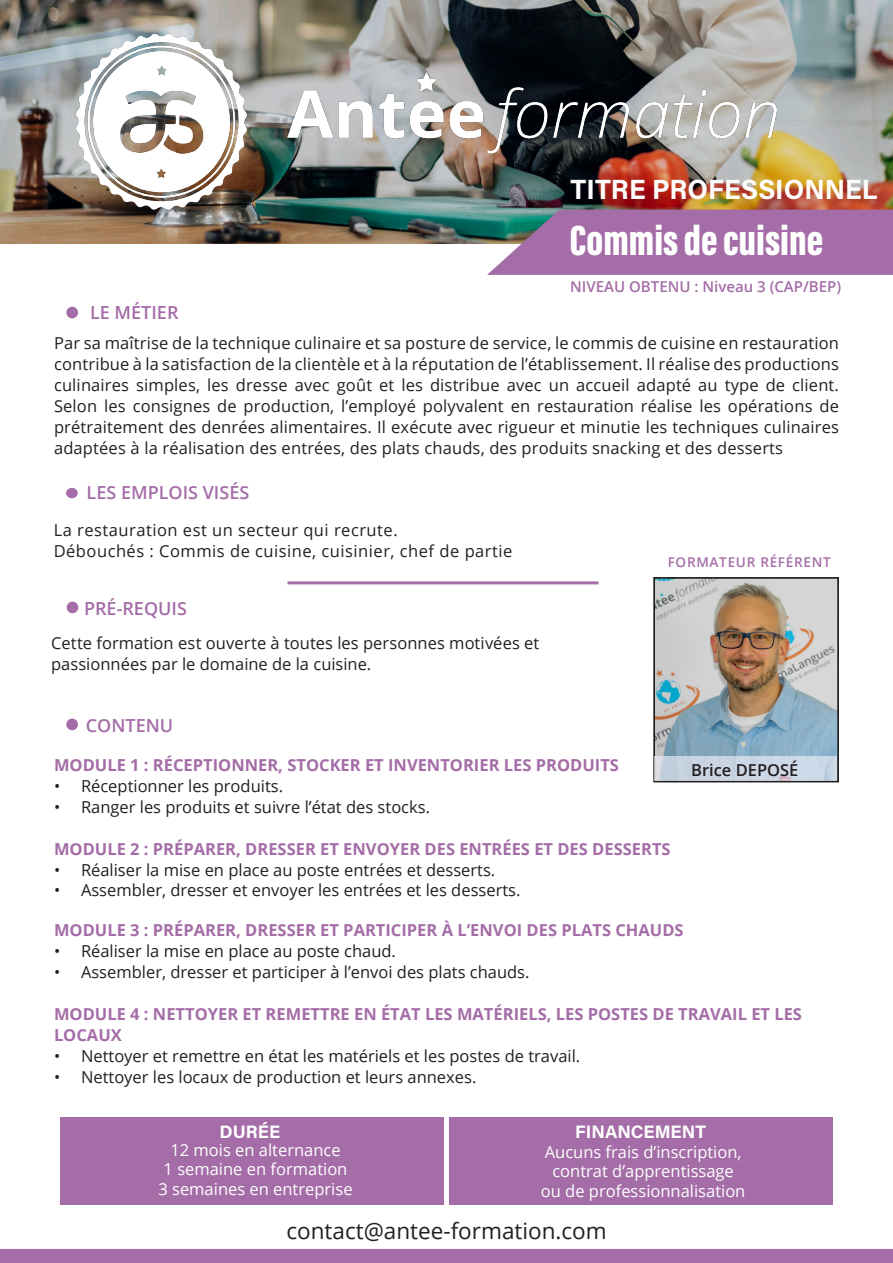
<style>
.page{position:relative;width:893px;height:1263px;background:#fff}
.page>*{position:absolute;margin:0;border:0;box-sizing:border-box;transform-origin:0 0}
.t1{font:900 43.5px "Acumin Pro Extra Cond";color:#fff}
.t2{font:27.75px "Acumin Variable Concept";color:#fff}
.t3{font:22.5px "Open Sans";color:#231f20}
.t4{font:600 18px "Open Sans";color:#a46da7}
.t5{font:700 18px "Acumin Pro";color:#fff}
.t6{font:16.5px/21px "Open Sans";color:#231f20;text-align:justify}
.t7{font:700 16.5px/21px "Open Sans";color:#a46da7}
.t8{font:16.5px "Open Sans";color:#fff}
.t9{font:16.5px "Open Sans";letter-spacing:.03em;color:#231f20}
.t10{font:600 16.5px "Open Sans";color:#231f20}
.t11{font:600 15px "Open Sans";color:#a46da7}
.t12{font:600 13.5px "Open Sans";letter-spacing:.05em;color:#a46da7}
</style>
<div class="page">
<img style="left:0;top:0;width:893px;height:243px">
<img style="left:65px;top:21px;width:200px;height:202px">
<img style="left:255px;top:0;width:521px;height:157px">
<div style="left:66px;top:718px;width:12px;height:12px;background:#a46da7;border-radius:50%"></div>
<div style="left:67px;top:602px;width:11px;height:11px;background:#a46da7;border-radius:50%"></div>
<hr style="left:287px;top:581px;width:311px;height:3px;background:#a46da7">
<div style="left:66px;top:488px;width:12px;height:10px;background:#a46da7;border-radius:50%"></div>
<div style="left:66px;top:307px;width:12px;height:11px;background:#a46da7;border-radius:50%"></div>
<svg style="left:485px;top:208px;width:408px;height:67px;background:#9e72a3"></svg>
<div style="left:60px;top:1117px;width:384px;height:88px;background:#a46da7"></div>
<div style="left:449px;top:1117px;width:383px;height:88px;background:#a46da7"></div>
<div style="left:0;top:1249px;width:893px;height:14px;background:#a46da7"></div>
<img style="left:656px;top:580px;width:180px;height:177px">
<div style="left:653px;top:577px;width:186px;height:205px;border:2px solid #231f20"></div>
<div style="left:655px;top:757px;width:182px;height:24px;background:#cad6e3"></div>
<h2 class="t2" style="left:570px;top:171px;width:309px">TITRE PROFESSIONNEL</h2>
<p class="t1" style="left:570px;top:213px;width:255px">Commis de cuisine</p>
<p class="t4" style="left:90px;top:300px;width:90px">LE MÉTIER</p>
<p class="t11" style="left:570px;top:276px;width:273px">NIVEAU OBTENU : Niveau 3 (CAP/BEP)</p>
<p class="t6" style="left:54px;top:332px;width:787px">Par sa maîtrise de la technique culinaire et sa posture de service, le commis de cuisine en restauration contribue à la satisfaction de la clientèle et à la réputation de l’établissement. Il réalise des productions culinaires simples, les dresse avec goût et les distribue avec un accueil adapté au type de client.<br>Selon les consignes de production, l’employé polyvalent en restauration réalise les opérations de prétraitement des denrées alimentaires. Il exécute avec rigueur et minutie les techniques culinaires adaptées à la réalisation des entrées, des plats chauds, des produits snacking et des desserts</p>
<p class="t4" style="left:87px;top:480px;width:164px">LES EMPLOIS VISÉS</p>
<p class="t9" style="left:54px;top:519px;width:345px">La restauration est un secteur qui recrute.</p>
<p class="t9" style="left:54px;top:540px;width:460px">Débouchés : Commis de cuisine, cuisinier, chef de partie</p>
<p class="t4" style="left:84px;top:596px;width:104px">PRÉ-REQUIS</p>
<p class="t6" style="left:51px;top:632px;width:490px">Cette formation est ouverte à toutes les personnes motivées et passionnées par le domaine de la cuisine.</p>
<p class="t4" style="left:86px;top:713px;width:89px">CONTENU</p>
<p class="t12" style="left:668px;top:552px;width:165px">FORMATEUR RÉFÉRENT</p>
<p class="t7" style="left:54px;top:754px;width:566px">MODULE 1 : RÉCEPTIONNER, STOCKER ET INVENTORIER LES PRODUITS</p>
<p class="t6" style="left:54px;top:775px;width:231px">• Réceptionner les produits.</p>
<p class="t6" style="left:54px;top:796px;width:378px">• Ranger les produits et suivre l’état des stocks.</p>
<p class="t7" style="left:54px;top:838px;width:618px">MODULE 2 : PRÉPARER, DRESSER ET ENVOYER DES ENTRÉES ET DES DESSERTS</p>
<p class="t6" style="left:54px;top:859px;width:443px">• Réaliser la mise en place au poste entrées et desserts.</p>
<p class="t6" style="left:54px;top:878px;width:468px">• Assembler, dresser et envoyer les entrées et les desserts.</p>
<p class="t7" style="left:54px;top:919px;width:631px">MODULE 3 : PRÉPARER, DRESSER ET PARTICIPER À L’ENVOI DES PLATS CHAUDS</p>
<p class="t6" style="left:54px;top:940px;width:343px">• Réaliser la mise en place au poste chaud.</p>
<p class="t6" style="left:54px;top:961px;width:477px">• Assembler, dresser et participer à l’envoi des plats chauds.</p>
<p class="t7" style="left:54px;top:1003px;width:750px">MODULE 4 : NETTOYER ET REMETTRE EN ÉTAT LES MATÉRIELS, LES POSTES DE TRAVAIL ET LES<br>LOCAUX</p>
<p class="t6" style="left:54px;top:1045px;width:528px">• Nettoyer et remettre en état les matériels et les postes de travail.</p>
<p class="t6" style="left:54px;top:1066px;width:424px">• Nettoyer les locaux de production et leurs annexes.</p>
<p class="t10" style="left:691px;top:758px;width:109px">Brice DEPOSÉ</p>
<p class="t5" style="left:220px;top:1119px;width:62px">DURÉE</p>
<p class="t5" style="left:575px;top:1119px;width:132px">FINANCEMENT</p>
<p class="t8" style="left:170px;top:1138px;width:172px">12 mois en alternance</p>
<p class="t8" style="left:164px;top:1158px;width:185px">1 semaine en formation</p>
<p class="t8" style="left:158px;top:1177px;width:196px">3 semaines en entreprise</p>
<p class="t8" style="left:545px;top:1140px;width:198px">Aucuns frais d’inscription,</p>
<p class="t8" style="left:552px;top:1160px;width:183px">contrat d’apprentissage</p>
<p class="t8" style="left:541px;top:1179px;width:206px">ou de professionnalisation</p>
<p class="t3" style="left:286px;top:1215px;width:322px">contact@antee-formation.com</p>
</div>
